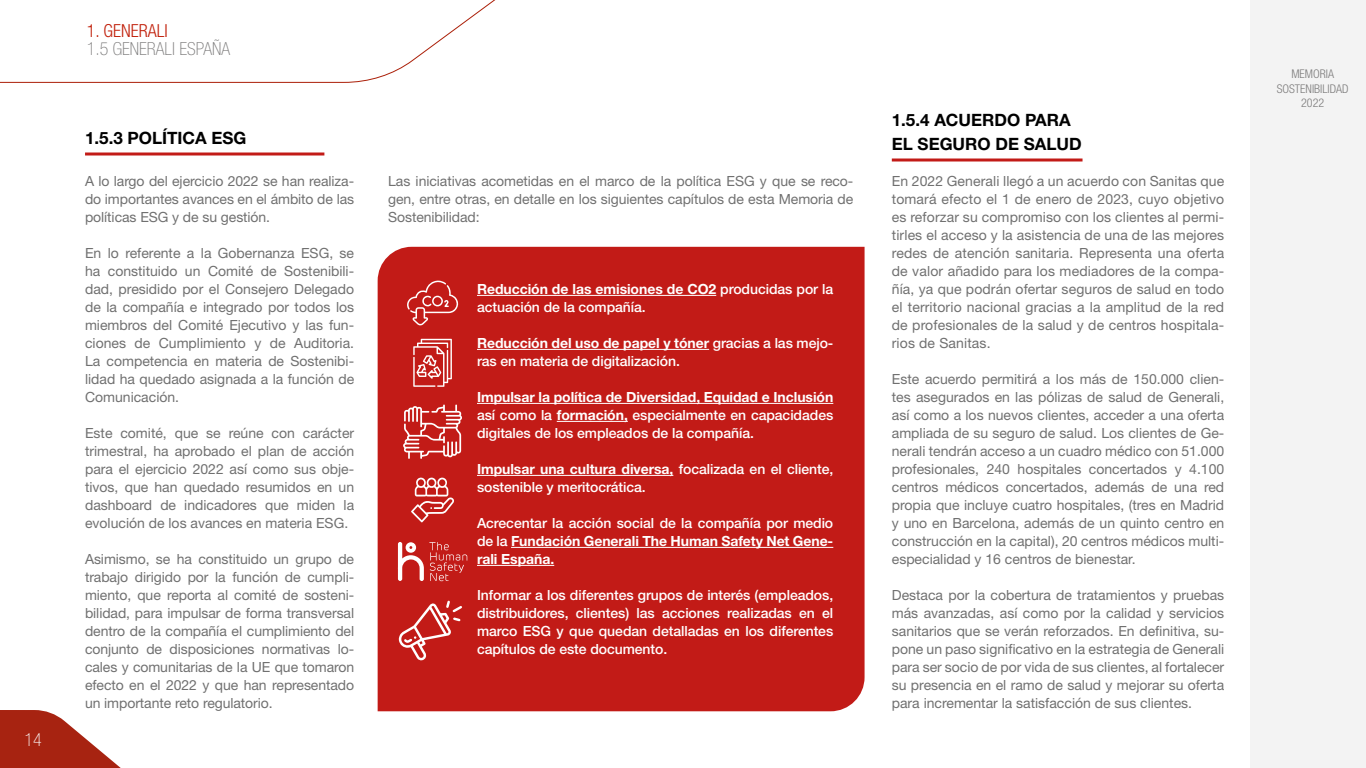
<style>
.page{position:relative;width:1366px;height:768px;background:#fff}
.page>*{position:absolute;margin:0;border:0;box-sizing:border-box;transform-origin:0 0}
.t1{font:100 condensed 18px "Helvetica Neue LT Std";color:#7c7b7b}
.t2{font:300 condensed 18px "Helvetica Neue LT Std";color:#c1210c}
.t3{font:100 condensed 18px "Helvetica Neue LT Std";color:#fff}
.t4{font:700 17px/24px "Helvetica Neue LT Std";color:#000}
.t5{font:14px/18px "Helvetica Neue LT Std";color:#707070;text-align:justify}
.t6{font:500 14px/18px "Helvetica Neue LT Std";letter-spacing:-.005em;color:#fff}
.t7{font:700 14px/18px "Helvetica Neue LT Std";letter-spacing:-.005em;color:#fff;text-align:justify}
.t8{font:300 condensed 12px/14.4px "Helvetica Neue LT Std";color:#7c7b7b;text-align:center}
.s1{font-weight:700}
.s2{font-weight:500}
</style>
<div class="page">
<svg style="left:0;top:710px;width:121px;height:58px"></svg>
<div style="left:1251px;top:0;width:115px;height:768px;background:#f3f3f3"></div>
<svg style="left:0;top:0;width:496px;height:83px"></svg>
<hr style="left:85px;top:153px;width:239px;height:3px;background:#c21b17">
<hr style="left:892px;top:159px;width:191px;height:3px;background:#c21b17">
<div style="left:378px;top:247px;width:487px;height:464px;background:#c21b17"></div>
<hr style="left:477px;top:295px;width:239px;height:1px;background:#fff">
<hr style="left:477px;top:349px;width:232px;height:1px;background:#fff">
<hr style="left:477px;top:403px;width:356px;height:1px;background:#fff">
<hr style="left:557px;top:421px;width:71px;height:1px;background:#fff">
<hr style="left:477px;top:475px;width:196px;height:1px;background:#fff">
<hr style="left:511px;top:547px;width:322px;height:1px;background:#fff">
<hr style="left:477px;top:565px;width:77px;height:1px;background:#fff">
<svg style="left:407px;top:279px;width:52px;height:47px;background:#ca3b38"></svg>
<svg style="left:413px;top:339px;width:39px;height:48px;background:#d56360"></svg>
<svg style="left:403px;top:405px;width:60px;height:54px;background:#d25754"></svg>
<svg style="left:411px;top:477px;width:43px;height:46px;background:#d05350"></svg>
<svg style="left:398px;top:542px;width:69px;height:39px;background:#cf4d4a"></svg>
<svg style="left:399px;top:601px;width:63px;height:60px;background:#cc433f"></svg>
<p class="t3" style="left:24px;top:729px;width:19px">14</p>
<p class="t2" style="left:87px;top:20px;width:82px">1. GENERALI</p>
<p class="t1" style="left:87px;top:39px;width:145px">1.5 GENERALI ESPAÑA</p>
<p class="t4" style="left:85px;top:126px;width:163px">1.5.3 POLÍTICA ESG</p>
<p class="t5" style="left:85px;top:172px;width:271px">A lo largo del ejercicio 2022 se han realiza&shy;do importantes avances en el ámbito de las políticas ESG y de su gestión.</p>
<p class="t5" style="left:85px;top:244px;width:271px">En lo referente a la Gobernanza ESG, se ha constituido un Comité de Sostenibili&shy;dad, presidido por el Consejero Delegado de la compañía e integrado por todos los miembros del Comité Ejecutivo y las fun&shy;ciones de Cumplimiento y de Auditoria.<br>La competencia en materia de Sostenibi&shy;lidad ha quedado asignada a la función de Comunicación.</p>
<p class="t5" style="left:85px;top:424px;width:271px">Este comité, que se reúne con carácter trimestral, ha aprobado el plan de acción para el ejercicio 2022 así como sus obje&shy;tivos, que han quedado resumidos en un dashboard de indicadores que miden la evolución de los avances en materia ESG.</p>
<p class="t5" style="left:85px;top:550px;width:271px">Asimismo, se ha constituido un grupo de trabajo dirigido por la función de cumpli&shy;miento, que reporta al comité de sosteni&shy;bilidad, para impulsar de forma transversal dentro de la compañía el cumplimiento del conjunto de disposiciones normativas lo&shy;cales y comunitarias de la UE que tomaron efecto en el 2022 y que han representado un importante reto regulatorio.</p>
<p class="t4" style="left:892px;top:108px;width:191px">1.5.4 ACUERDO PARA<br>EL SEGURO DE SALUD</p>
<p class="t5" style="left:388px;top:172px;width:467px">Las iniciativas acometidas en el marco de la política ESG y que se reco&shy;gen, entre otras, en detalle en los siguientes capítulos de esta Memoria de Sostenibilidad:</p>
<p class="t5" style="left:892px;top:172px;width:334px">En 2022 Generali llegó a un acuerdo con Sanitas que tomará efecto el 1 de enero de 2023, cuyo objetivo es reforzar su compromiso con los clientes al permi&shy;tirles el acceso y la asistencia de una de las mejores redes de atención sanitaria. Representa una oferta de valor añadido para los mediadores de la compa&shy;ñía, ya que podrán ofertar seguros de salud en todo el territorio nacional gracias a la amplitud de la red de profesionales de la salud y de centros hospitala&shy;rios de Sanitas.</p>
<p class="t5" style="left:892px;top:370px;width:334px">Este acuerdo permitirá a los más de 150.000 clien&shy;tes asegurados en las pólizas de salud de Generali, así como a los nuevos clientes, acceder a una oferta ampliada de su seguro de salud. Los clientes de Ge&shy;nerali tendrán acceso a un cuadro médico con 51.000 profesionales, 240 hospitales concertados y 4.100 centros médicos concertados, además de una red propia que incluye cuatro hospitales, (tres en Madrid y uno en Barcelona, además de un quinto centro en construcción en la capital), 20 centros médicos multi&shy;especialidad y 16 centros de bienestar.</p>
<p class="t5" style="left:892px;top:586px;width:334px">Destaca por la cobertura de tratamientos y pruebas más avanzadas, así como por la calidad y servicios sanitarios que se verán reforzados. En definitiva, su&shy;pone un paso significativo en la estrategia de Generali para ser socio de por vida de sus clientes, al fortalecer su presencia en el ramo de salud y mejorar su oferta para incrementar la satisfacción de sus clientes.</p>
<p class="t6" style="left:477px;top:280px;width:358px"><span class="s1">Reducción de las emisiones de CO2</span> producidas por la actuación de la compañía.</p>
<p class="t6" style="left:477px;top:334px;width:358px"><span class="s1">Reducción del uso de papel y tóner</span> gracias a las mejo&shy;ras en materia de digitalización.</p>
<p class="t6" style="left:477px;top:388px;width:358px;text-align:justify"><span class="s1">Impulsar la política de Diversidad, Equidad e Inclusión </span>así como la <span class="s1">formación,</span> especialmente en capacidades digitales de los empleados de la compañía.</p>
<p class="t6" style="left:477px;top:460px;width:358px"><span class="s1">Impulsar una cultura diversa,</span> focalizada en el cliente, sostenible y meritocrática.</p>
<p class="t7" style="left:477px;top:514px;width:358px"><span class="s2">Acrecentar la acción social de la compañía por medio de la</span> Fundación Generali The Human Safety Net Gene&shy;rali España.</p>
<p class="t6" style="left:477px;top:586px;width:358px;text-align:justify">Informar a los diferentes grupos de interés (empleados, distribuidores, clientes) las acciones realizadas en el marco ESG y que quedan detalladas en los diferentes capítulos de este documento.</p>
<p class="t8" style="left:1277px;top:67px;width:73px">MEMORIA<br>SOSTENIBILIDAD<br>2022</p>
</div>
